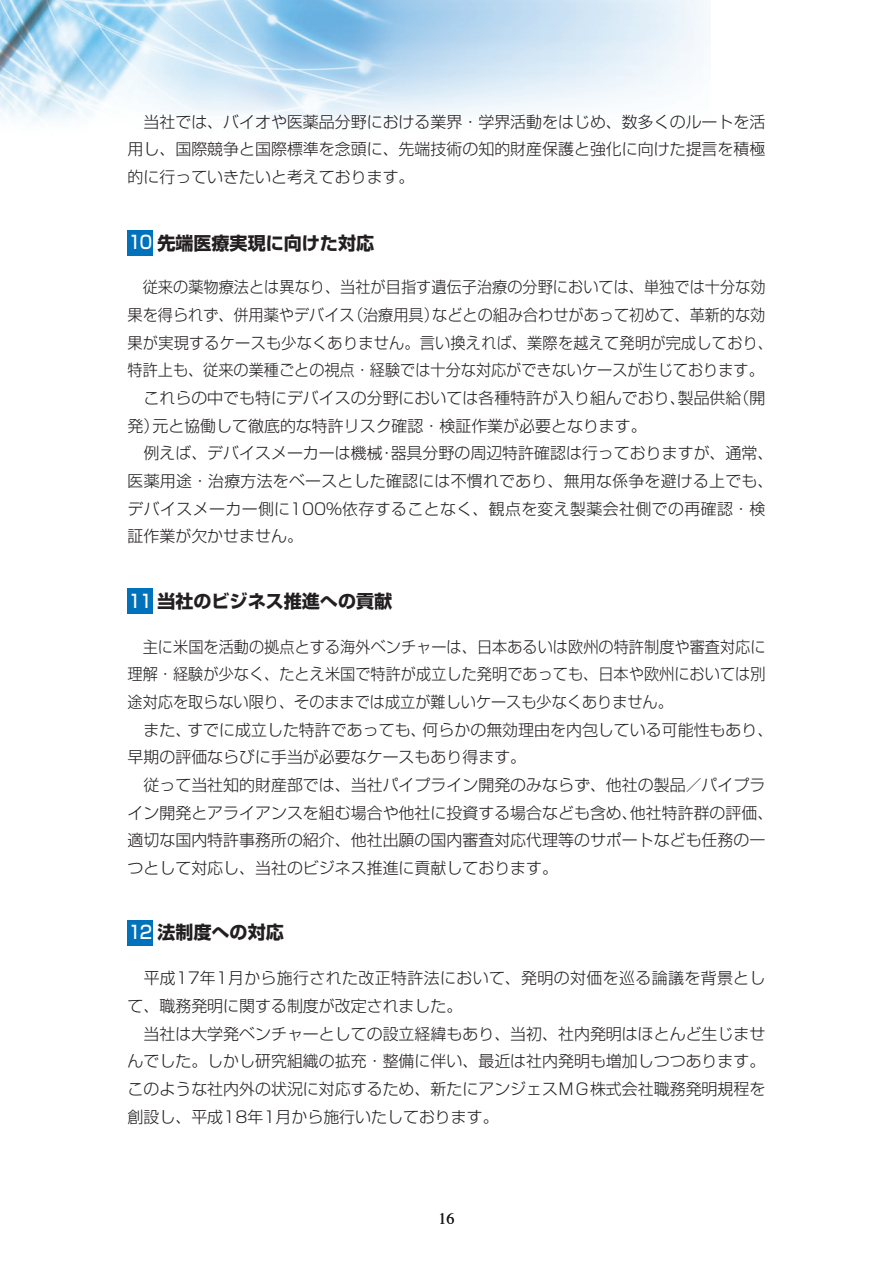
<style>
.page{position:relative;width:893px;height:1263px;background:#fff}
.page>*{position:absolute;margin:0;border:0;box-sizing:border-box;transform-origin:0 0}
.t1{font:700 18px "Shin Go Pro";color:#231f20}
.t2{font:300 15.9px/27.6px "Shin Go Pro";color:#231f20;scale:.95 1}
.t3{font:300 15.9px/27.6px "Shin Go Pro";color:#231f20;text-align:justify}
.t4{font:15.9px "Times";color:#231f20}
.s1{font-weight:500;color:#fff}
</style>
<div class="page">
<img style="left:0;top:0;width:706px;height:122px">
<div style="left:128px;top:588px;width:25px;height:26px;background:#0072bc"></div>
<div style="left:128px;top:920px;width:25px;height:25px;background:#0072bc"></div>
<div style="left:128px;top:230px;width:25px;height:26px;background:#0072bc"></div>
<p class="t3" style="left:128px;top:106px;width:639px">　当社では、バイオや医薬品分野における業界・学界活動をはじめ、数多くのルートを活用し、国際競争と国際標準を念頭に、先端技術の知的財産保護と強化に向けた提言を積極的に行っていきたいと考えております。</p>
<p class="t1" style="left:129px;top:228px;width:247px"><span class="s1">10</span> 先端医療実現に向けた対応</p>
<p class="t2" style="left:128px;top:272px;width:681px">　従来の薬物療法とは異なり、当社が目指す遺伝子治療の分野においては、単独では十分な効果を得られず、併用薬やデバイス（治療用具）などとの組み合わせがあって初めて、革新的な効果が実現するケースも少なくありません。言い換えれば、業際を越えて発明が完成しており、特許上も、従来の業種ごとの視点・経験では十分な対応ができないケースが生じております。　これらの中でも特にデバイスの分野においては各種特許が入り組んでおり、製品供給（開発）元と協働して徹底的な特許リスク確認・検証作業が必要となります。<br>　例えば、デバイスメーカーは機械・器具分野の周辺特許確認は行っておりますが、通常、医薬用途・治療方法をベースとした確認には不慣れであり、無用な係争を避ける上でも、デバイスメーカー側に100%依存することなく、観点を変え製薬会社側での再確認・検証作業が欠かせません。</p>
<p class="t1" style="left:129px;top:587px;width:265px"><span class="s1">11</span> 当社のビジネス推進への貢献</p>
<p class="t2" style="left:128px;top:631px;width:681px">　主に米国を活動の拠点とする海外ベンチャーは、日本あるいは欧州の特許制度や審査対応に理解・経験が少なく、たとえ米国で特許が成立した発明であっても、日本や欧州においては別途対応を取らない限り、そのままでは成立が難しいケースも少なくありません。<br>　また、すでに成立した特許であっても、何らかの無効理由を内包している可能性もあり、早期の評価ならびに手当が必要なケースもあり得ます。<br>　従って当社知的財産部では、当社パイプライン開発のみならず、他社の製品／パイプライン開発とアライアンスを組む場合や他社に投資する場合なども含め、他社特許群の評価、適切な国内特許事務所の紹介、他社出願の国内審査対応代理等のサポートなども任務の一つとして対応し、当社のビジネス推進に貢献しております。</p>
<p class="t1" style="left:129px;top:918px;width:157px"><span class="s1">12</span> 法制度への対応</p>
<p class="t3" style="left:128px;top:963px;width:639px;text-align:left">　平成17年1月から施行された改正特許法において、発明の対価を巡る論議を背景として、職務発明に関する制度が改定されました。<br>　当社は大学発ベンチャーとしての設立経緯もあり、当初、社内発明はほとんど生じませんでした。しかし研究組織の拡充・整備に伴い、最近は社内発明も増加しつつあります。このような社内外の状況に対応するため、新たにアンジェスＭＧ株式会社職務発明規程を創設し、平成18年1月から施行いたしております。</p>
<p class="t4" style="left:438px;top:1204px;width:17px">16</p>
</div>
